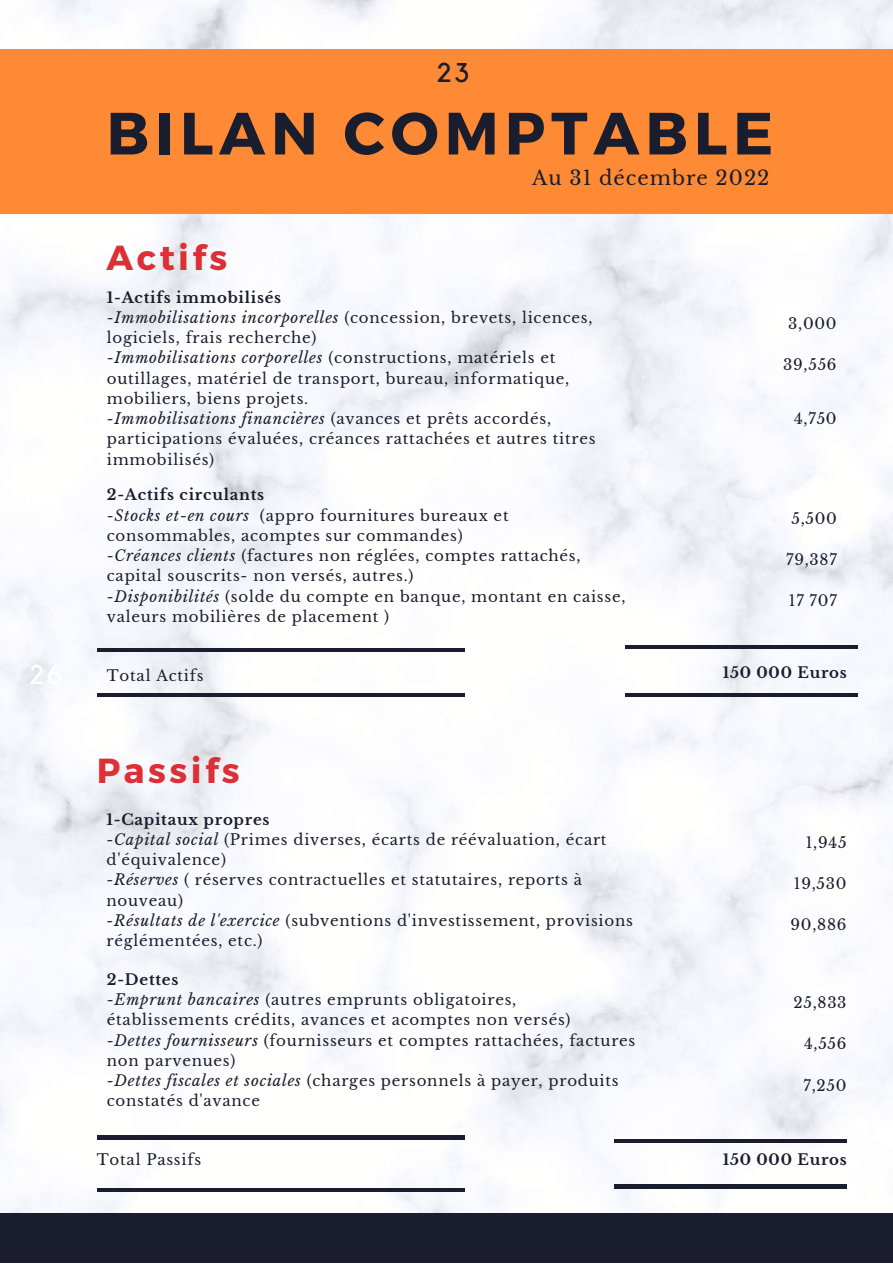
<style>
.page{position:relative;width:893px;height:1264px;background:#fff}
.page>*{position:absolute;margin:0;border:0;box-sizing:border-box;transform-origin:0 0}
.t1{font:700 59.55px "Montserrat";letter-spacing:.1em;color:#191d2d}
.t2{font:700 34.65px "Montserrat";letter-spacing:.1em;color:#dc2f36}
.t3{font:27px "Kollektif";color:#fff}
.t4{font:27px "Kollektif";color:#191d2d}
.t5{font:19.8px "Libre Baskerville";letter-spacing:.05em;color:#191d2d}
.t6{font:15px/20.2px "Libre Baskerville";letter-spacing:.05em;color:#191d2d}
.t7{font:700 15px "Libre Baskerville";letter-spacing:.05em;color:#191d2d}
.s1{font-weight:700}
.s2{font-style:italic}
</style>
<div class="page">
<img style="left:0;top:0;width:892px;height:1213px">
<div style="left:0;top:1213px;width:892px;height:49px;background:#191d2d"></div>
<div style="left:0;top:49px;width:892px;height:164px;background:#ff8a36"></div>
<hr style="left:97px;top:648px;width:367px;height:4px;background:#191d2d">
<hr style="left:97px;top:693px;width:367px;height:3px;background:#191d2d">
<hr style="left:625px;top:645px;width:232px;height:3px;background:#191d2d">
<hr style="left:625px;top:693px;width:232px;height:3px;background:#191d2d">
<hr style="left:97px;top:1135px;width:367px;height:4px;background:#191d2d">
<hr style="left:97px;top:1188px;width:367px;height:3px;background:#191d2d">
<hr style="left:614px;top:1184px;width:233px;height:4px;background:#191d2d">
<hr style="left:614px;top:1139px;width:233px;height:3px;background:#191d2d">
<h3 class="t3" style="left:29px;top:662px;width:34px">26</h3>
<h3 class="t4" style="left:437px;top:60px;width:34px">23</h3>
<h1 class="t1" style="left:106px;top:94px;width:668px">BILAN COMPTABLE</h1>
<h3 class="t5" style="left:532px;top:166px;width:239px">Au 31 décembre 2022</h3>
<h2 class="t2" style="left:106px;top:235px;width:122px">Actifs</h2>
<p class="t6" style="left:107px;top:287px;width:490px"><span class="s1">1-Actifs immobilisés<br></span>-<span class="s2">Immobilisations incorporelles</span> (concession, brevets, licences, logiciels, frais recherche)<br>-<span class="s2">Immobilisations corporelles</span> (constructions, matériels et outillages, matériel de transport, bureau, informatique, mobiliers, biens projets.<br><span class="s2">-Immobilisations financières</span> (avances et prêts accordés, participations évaluées, créances rattachées et autres titres immobilisés)</p>
<p class="t6" style="left:107px;top:485px;width:520px"><span class="s1">2-Actifs circulants<br></span>-<span class="s2">Stocks et-en cours</span> (appro fournitures bureaux et consommables, acomptes sur commandes)<br>-<span class="s2">Créances clients</span> (factures non réglées, comptes rattachés, capital souscrits- non versés, autres.)<br><span class="s2">-Disponibilités</span> (solde du compte en banque, montant en caisse, valeurs mobilières de placement )</p>
<p class="t6" style="left:788px;top:314px;width:50px">3,000</p>
<p class="t6" style="left:783px;top:354px;width:55px">39,556</p>
<p class="t6" style="left:794px;top:409px;width:44px">4,750</p>
<p class="t6" style="left:791px;top:508px;width:47px">5,500</p>
<p class="t6" style="left:786px;top:549px;width:52px">79,387</p>
<p class="t6" style="left:788px;top:590px;width:49px">17 707</p>
<p class="t6" style="left:107px;top:666px;width:98px">Total Actifs</p>
<h2 class="t2" style="left:97px;top:748px;width:144px">Passifs</h2>
<p class="t6" style="left:106px;top:809px;width:528px"><span class="s1">1-Capitaux propres<br></span>-<span class="s2">Capital social</span> (Primes diverses, écarts de réévaluation, écart d'équivalence)<br>-<span class="s2">Réserves</span> ( réserves contractuelles et statutaires, reports à nouveau)<br><span class="s2">-Résultats de l'exercice</span> (subventions d'investissement, provisions réglémentées, etc.)</p>
<p class="t6" style="left:107px;top:969px;width:530px"><span class="s1">2-Dettes<br></span>-<span class="s2">Emprunt bancaires</span> (autres emprunts obligatoires, établissements crédits, avances et acomptes non versés)<br>-<span class="s2">Dettes fournisseurs</span> (fournisseurs et comptes rattachées, factures non parvenues)<br><span class="s2">-Dettes fiscales et sociales</span> (charges personnels à payer, produits constatés d'avance</p>
<p class="t7" style="left:722px;top:663px;width:126px">150 000 Euros</p>
<p class="t6" style="left:805px;top:832px;width:42px">1,945</p>
<p class="t6" style="left:793px;top:873px;width:54px">19,530</p>
<p class="t6" style="left:790px;top:914px;width:57px">90,886</p>
<p class="t6" style="left:793px;top:992px;width:55px">25,833</p>
<p class="t6" style="left:804px;top:1034px;width:44px">4,556</p>
<p class="t6" style="left:803px;top:1075px;width:45px">7,250</p>
<p class="t6" style="left:97px;top:1149px;width:106px">Total Passifs</p>
<p class="t7" style="left:722px;top:1150px;width:126px">150 000 Euros</p>
</div>
